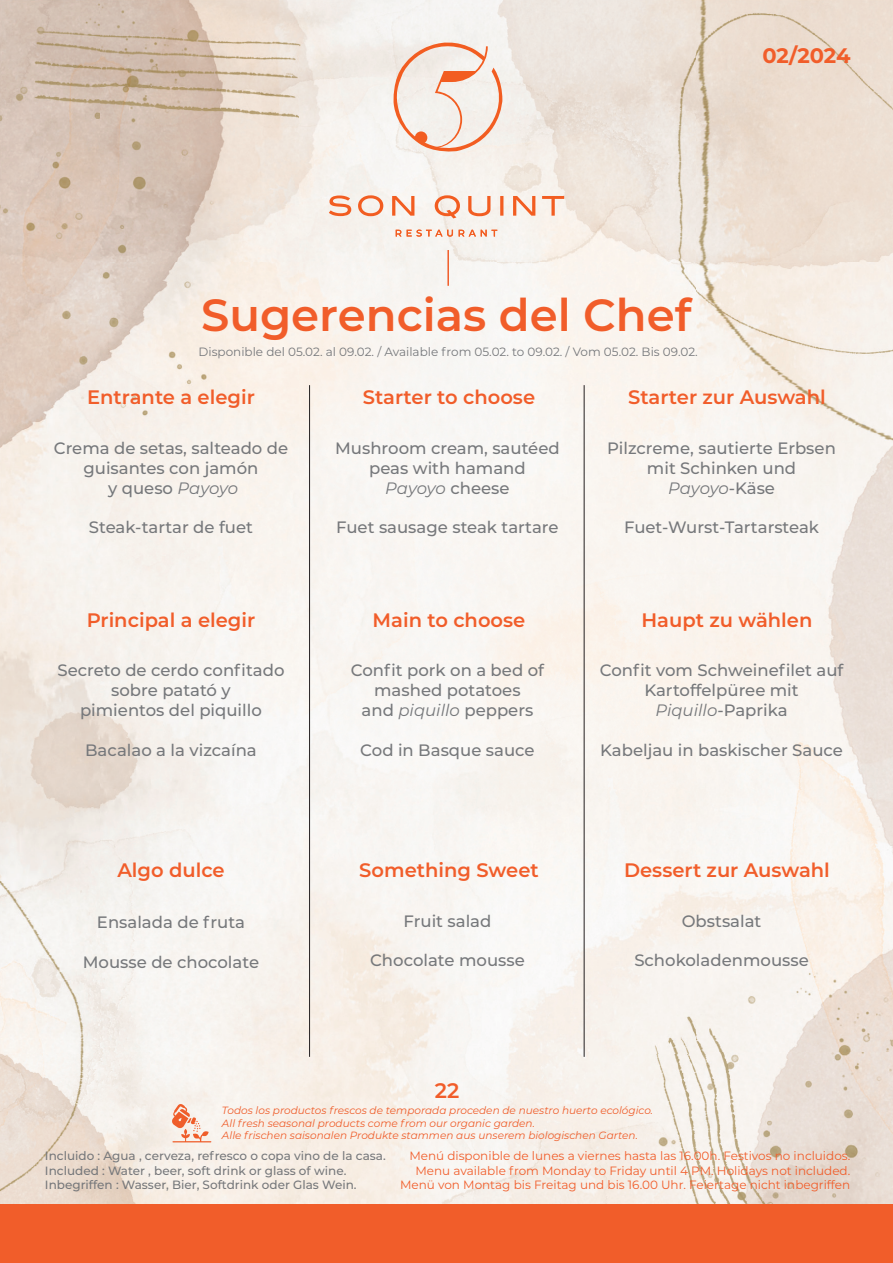
<style>
.page{position:relative;width:893px;height:1263px;background:#fff}
.page>*{position:absolute;margin:0;border:0;box-sizing:border-box;transform-origin:0 0}
.t1{font:600 45px "Montserrat";color:#f15d2a}
.t2{font:700 21px "Montserrat";letter-spacing:-.005em;color:#f15d2a}
.t3{font:600 21px "Montserrat";color:#f15d2a}
.t4{font:600 19.5px "Montserrat";color:#f15d2a}
.t5{font:500 16.5px/19.8px "Montserrat";color:#76787b;text-align:center}
.t6{font:12px/14.4px "Montserrat";color:#f15d2a;text-align:right}
.t7{font:500 12px/14.4px "Montserrat";color:#76787b}
.t8{font:12px "Montserrat";color:#76787b}
.t9{font:italic 10.5px/12.6px "Montserrat";color:#ef5d2a}
.s1{font-weight:400;font-style:italic}
</style>
<div class="page">
<img style="left:1px;top:1px;width:892px;height:1203px">
<div style="left:0;top:1204px;width:893px;height:59px;background:#f15d2a"></div>
<svg style="left:329px;top:195px;width:235px;height:23px"></svg>
<svg style="left:392px;top:39px;width:114px;height:116px"></svg>
<svg style="left:396px;top:230px;width:5px;height:6px"></svg>
<svg style="left:407px;top:230px;width:46px;height:7px"></svg>
<svg style="left:459px;top:230px;width:38px;height:6px"></svg>
<hr style="left:447px;top:250px;width:2px;height:36px;background:#f15d2a">
<hr style="left:309px;top:385px;width:1px;height:672px;background:#231f20">
<hr style="left:584px;top:385px;width:1px;height:672px;background:#231f20">
<svg style="left:171px;top:1103px;width:40px;height:39px;background:#f4cab9"></svg>
<p class="t2" style="left:762px;top:40px;width:90px">02/2024</p>
<h1 class="t1" style="left:201px;top:283px;width:492px">Sugerencias del Chef</h1>
<p class="t8" style="left:199px;top:343px;width:501px">Disponible del 05.02. al 09.02. / Available from 05.02. to 09.02. / Vom 05.02. Bis 09.02.</p>
<p class="t4" style="left:87px;top:383px;width:169px">Entrante a elegir</p>
<p class="t4" style="left:363px;top:383px;width:174px">Starter to choose</p>
<p class="t4" style="left:628px;top:383px;width:199px">Starter zur Auswahl</p>
<p class="t5" style="left:54px;top:437px;width:236px">Crema de setas, salteado de guisantes con jamón<br>y queso <span class="s1">Payoyo</span></p>
<p class="t5" style="left:89px;top:517px;width:166px">Steak-tartar de fuet</p>
<p class="t5" style="left:335px;top:437px;width:226px">Mushroom cream, sautéed peas with hamand<br><span class="s1">Payoyo</span> cheese</p>
<p class="t5" style="left:336px;top:517px;width:224px">Fuet sausage steak tartare</p>
<p class="t5" style="left:607px;top:437px;width:230px">Pilzcreme, sautierte Erbsen mit Schinken und<br><span class="s1">Payoyo</span>-Käse</p>
<p class="t5" style="left:624px;top:517px;width:196px">Fuet-Wurst-Tartarsteak</p>
<p class="t4" style="left:87px;top:606px;width:170px">Principal a elegir</p>
<p class="t4" style="left:373px;top:606px;width:154px">Main to choose</p>
<p class="t4" style="left:641px;top:606px;width:172px">Haupt zu wählen</p>
<p class="t5" style="left:57px;top:660px;width:229px">Secreto de cerdo confitado sobre patató y<br>pimientos del piquillo</p>
<p class="t5" style="left:85px;top:739px;width:173px">Bacalao a la vizcaína</p>
<p class="t5" style="left:351px;top:660px;width:195px">Confit pork on a bed of mashed potatoes<br>and <span class="s1">piquillo</span> peppers</p>
<p class="t5" style="left:360px;top:739px;width:176px">Cod in Basque sauce</p>
<p class="t5" style="left:600px;top:660px;width:245px">Confit vom Schweinefilet auf<br>Kartoffelpüree mit<br><span class="s1">Piquillo</span>-Paprika</p>
<p class="t5" style="left:600px;top:739px;width:244px">Kabeljau in baskischer Sauce</p>
<p class="t4" style="left:117px;top:856px;width:109px">Algo dulce</p>
<p class="t4" style="left:359px;top:856px;width:181px">Something Sweet</p>
<p class="t4" style="left:624px;top:856px;width:207px">Dessert zur Auswahl</p>
<p class="t5" style="left:97px;top:912px;width:150px">Ensalada de fruta</p>
<p class="t5" style="left:83px;top:951px;width:178px">Mousse de chocolate</p>
<p class="t5" style="left:403px;top:910px;width:90px">Fruit salad</p>
<p class="t5" style="left:370px;top:950px;width:156px">Chocolate mousse</p>
<p class="t5" style="left:682px;top:910px;width:81px">Obstsalat</p>
<p class="t5" style="left:634px;top:950px;width:176px">Schokoladenmousse</p>
<p class="t3" style="left:435px;top:1075px;width:26px">22</p>
<p class="t9" style="left:222px;top:1104px;width:432px">Todos los productos frescos de temporada proceden de nuestro huerto ecológico.<br>All fresh seasonal products come from our organic garden.<br>Alle frischen saisonalen Produkte stammen aus unserem biologischen Garten.</p>
<p class="t7" style="left:45px;top:1148px;width:342px">Incluido : Agua , cerveza, refresco o copa vino de la casa.<br>Included : Water , beer, soft drink or glass of wine.<br>Inbegriffen : Wasser, Bier, Softdrink oder Glas Wein.</p>
<p class="t6" style="left:400px;top:1148px;width:452px">Menú disponible de lunes a viernes hasta las 16.00h. Festivos no incluidos.<br>Menu available from Monday to Friday until 4 PM. Holidays not included.<br>Menü von Montag bis Freitag und bis 16.00 Uhr. Feiertage nicht inbegriffen</p>
</div>
